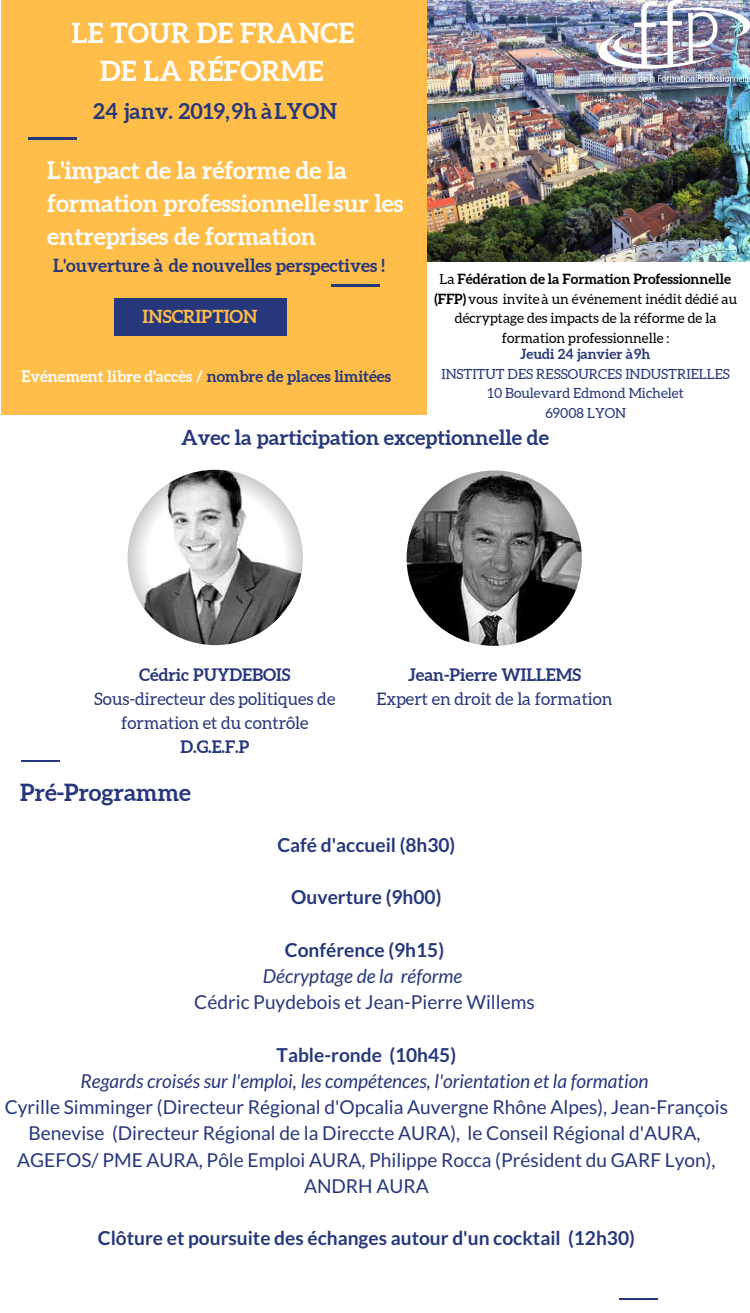
<style>
.page{position:relative;width:750px;height:1313px;background:#fff}
.page>*{position:absolute;margin:0;border:0;box-sizing:border-box;transform-origin:0 0}
.t1{font:700 27.5px/38.2px "Aleo";letter-spacing:.01em;color:#fff;text-align:center}
.t2{font:700 24px/33px "Aleo";color:#fff}
.t3{font:700 23.6px "Aleo";color:#27377b}
.t4{font:700 21.8px "Aleo";letter-spacing:.01em;color:#27377b}
.t5{font:700 20.6px "Aleo";color:#27377b}
.t6{font:19.2px/26.2px "Lato";color:#27377b;text-align:center}
.t7{font:700 19.2px "Lato";color:#27377b}
.t8{font:italic 19.2px "Lato";color:#27377b}
.t9{font:700 18px "Aleo";color:#27377b}
.t10{font:700 18px "Aleo";color:#ffbd4a}
.t11{font:17.2px/24px "Aleo";color:#27377b;text-align:center}
.t12{font:700 17.2px "Aleo";color:#27377b}
.t13{font:700 15.7px "Aleo";color:#fff}
.t14{font:14px/19.5px "Aleo";color:#000;text-align:center}
.t15{font:14px/19.5px "Aleo";color:#27377b;text-align:center}
.t16{font:700 14px "Aleo";color:#27377b}
.s1{color:#27377b}
.s2{font-weight:700}
</style>
<div class="page">
<div style="left:1px;top:0;width:426px;height:415px;background:#ffbd4a"></div>
<hr style="left:332px;top:284px;width:48px;height:3px;background:#27377b">
<hr style="left:29px;top:137px;width:48px;height:3px;background:#27377b">
<div style="left:115px;top:298px;width:172px;height:38px;background:#27377b"></div>
<svg style="left:127px;top:469px;width:176px;height:177px"></svg>
<svg style="left:406px;top:470px;width:176px;height:176px"></svg>
<hr style="left:21px;top:760px;width:39px;height:1px;background:#27377b">
<hr style="left:620px;top:1298px;width:38px;height:2px;background:#27377b">
<img style="left:428px;top:0;width:322px;height:261px">
<img style="left:598px;top:0;width:152px;height:82px">
<h1 class="t1" style="left:72px;top:14px;width:284px">LE TOUR DE FRANCE<br>DE LA RÉFORME</h1>
<p class="t4" style="left:93px;top:98px;width:245px">24 janv. 2019,9h àLYON</p>
<p class="t2" style="left:47px;top:153px;width:358px">L'impact de la réforme de la formation professionnelle sur les entreprises de formation</p>
<p class="t9" style="left:53px;top:255px;width:333px">L'ouverture à de nouvelles perspectives !</p>
<p class="t10" style="left:143px;top:306px;width:117px">INSCRIPTION</p>
<p class="t13" style="left:21px;top:367px;width:371px">Evénement libre d'accès / <span class="s1">nombre de places limitées</span></p>
<p class="t14" style="left:434px;top:269px;width:304px">La <span class="s2">Fédération de la Formation Professionnelle (FFP)</span>vous invite à un événement inédit dédié au décryptage des impacts de la réforme de la formation professionnelle :</p>
<p class="t16" style="left:520px;top:346px;width:132px">Jeudi 24 janvier à9h</p>
<p class="t15" style="left:441px;top:364px;width:290px">INSTITUT DES RESSOURCES INDUSTRIELLES<br>10 Boulevard Edmond Michelet<br>69008 LYON</p>
<p class="t5" style="left:181px;top:425px;width:369px">Avec la participation exceptionnelle de</p>
<p class="t12" style="left:139px;top:665px;width:153px">Cédric PUYDEBOIS</p>
<p class="t11" style="left:94px;top:687px;width:243px">Sous-directeur des politiques de formation et du contrôle</p>
<p class="t12" style="left:180px;top:737px;width:70px">D.G.E.F.P</p>
<p class="t3" style="left:20px;top:778px;width:172px">Pré-Programme</p>
<p class="t12" style="left:408px;top:665px;width:175px">Jean-Pierre WILLEMS</p>
<p class="t11" style="left:377px;top:687px;width:238px">Expert en droit de la formation</p>
<p class="t7" style="left:277px;top:832px;width:180px">Café d'accueil (8h30)</p>
<p class="t7" style="left:291px;top:885px;width:152px">Ouverture (9h00)</p>
<p class="t7" style="left:285px;top:937px;width:161px">Conférence (9h15)</p>
<p class="t8" style="left:263px;top:964px;width:201px">Décryptage de la réforme</p>
<p class="t6" style="left:194px;top:988px;width:342px">Cédric Puydebois et Jean-Pierre Willems</p>
<p class="t7" style="left:277px;top:1042px;width:181px">Table-ronde (10h45)</p>
<p class="t8" style="left:81px;top:1069px;width:570px">Regards croisés sur l'emploi, les compétences, l'orientation et la formation</p>
<p class="t6" style="left:5px;top:1093px;width:725px">Cyrille Simminger (Directeur Régional d'Opcalia Auvergne Rhône Alpes), Jean-François Benevise (Directeur Régional de la Direccte AURA), le Conseil Régional d'AURA, AGEFOS/ PME AURA, Pôle Emploi AURA, Philippe Rocca (Président du GARF Lyon), ANDRH AURA</p>
<p class="t7" style="left:98px;top:1226px;width:538px">Clôture et poursuite des échanges autour d'un cocktail (12h30)</p>
</div>
